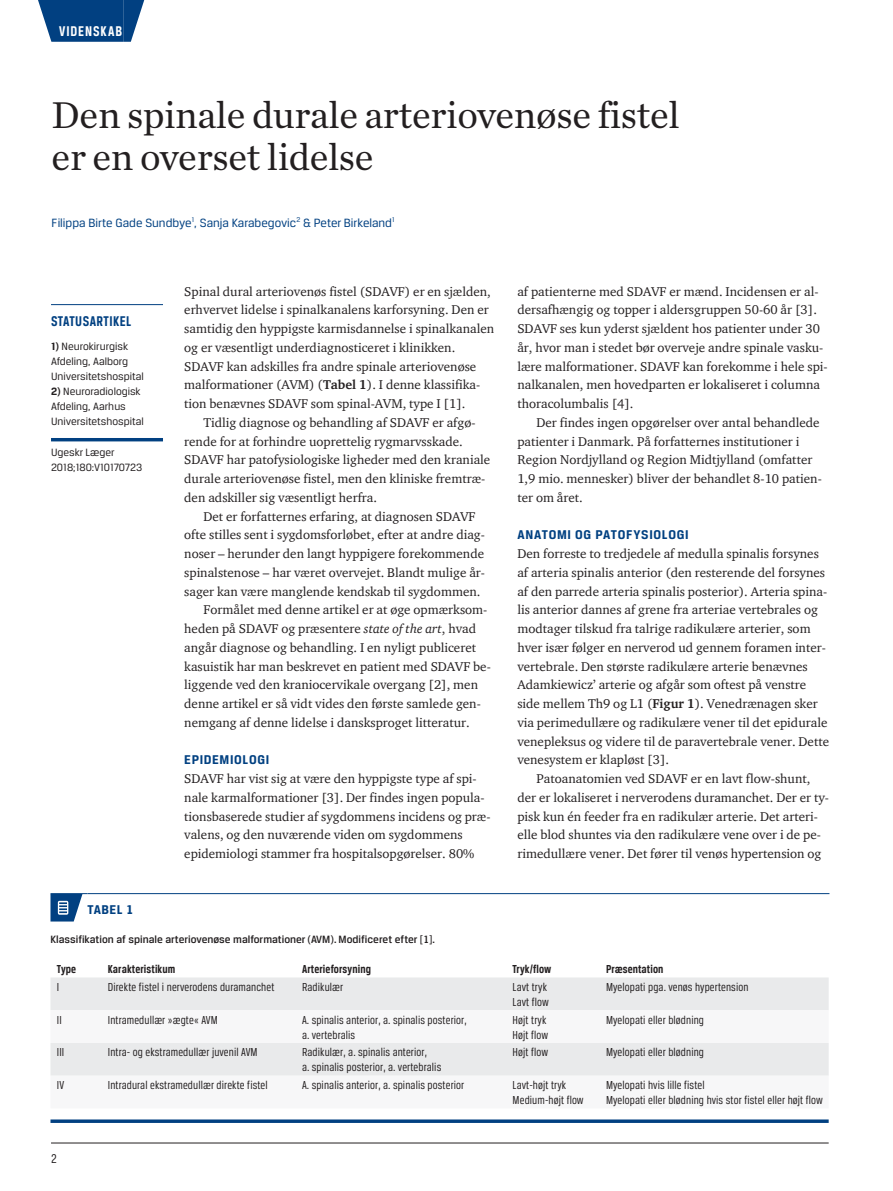
<style>
.page{position:relative;width:893px;height:1191px;background:#fff}
.page>*{position:absolute;margin:0;border:0;box-sizing:border-box;transform-origin:0 0}
.t1{font:39px/42px "Chronicle Text G1";letter-spacing:-.01em;color:#231f20}
.t2{font:700 15px "Breuer Condensed";letter-spacing:.03em;color:#014081}
.t3{font:700 15px "Breuer Condensed";letter-spacing:.065em;color:#fff}
.t4{font:700 13.5px "Breuer Text";letter-spacing:.05em;color:#014081}
.t5{font:13.5px "Breuer Condensed";color:#231f20}
.t6{font:13.05px/18.8px "ITC Charter Com";color:#231f20}
.t7{font:12.75px "Breuer Text";color:#014081}
.t8{font:12.3px/15px "Breuer Condensed";letter-spacing:.01em;color:#231f20}
.t9{font:700 12.3px "Breuer Condensed";letter-spacing:.01em;color:#231f20}
.t10{font:11.25px/15px "Breuer Text";color:#231f20}
.t11{font:500 11.25px "Breuer Text";color:#231f20}
.s1{font-weight:700}
.s2{font-style:italic}
</style>
<div class="page">
<hr style="left:51px;top:1142px;width:778px;height:1px;background:#231f20">
<div style="left:59px;top:0;width:64px;height:42px;background:#014081"></div>
<svg style="left:38px;top:0;width:21px;height:42px"></svg>
<svg style="left:123px;top:0;width:21px;height:42px"></svg>
<hr style="left:51px;top:304px;width:112px;height:1px;background:#014081">
<hr style="left:51px;top:438px;width:112px;height:3px;background:#014081">
<hr style="left:50px;top:893px;width:37px;height:1px;background:#014081">
<hr style="left:87px;top:893px;width:742px;height:1px;background:#014081">
<svg style="left:50px;top:894px;width:32px;height:27px"></svg>
<div style="left:50px;top:977px;width:779px;height:33px;background:#e9eaeb"></div>
<div style="left:50px;top:1043px;width:779px;height:33px;background:#e9eaeb"></div>
<svg style="left:50px;top:1119px;width:779px;height:4px"></svg>
<p class="t3" style="left:59px;top:23px;width:65px">Videnskab</p>
<h1 class="t1" style="left:52px;top:92px;width:630px">Den spinale durale arteriovenøse fistel er en overset lidelse</h1>
<p class="t7" style="left:52px;top:215px;width:344px">Filippa Birte Gade Sundbye<sup>1</sup>, Sanja Karabegovic<sup>2</sup> &amp; Peter Birkeland<sup>1</sup></p>
<p class="t2" style="left:51px;top:313px;width:82px">STATUSARTIKEL</p>
<p class="t10" style="left:51px;top:339px;width:94px"><span class="s1">1)</span> Neurokirurgisk<br>Afdeling, Aalborg<br>Universitetshospital</p>
<p class="t10" style="left:51px;top:384px;width:94px"><span class="s1">2)</span> Neuroradiologisk<br>Afdeling, Aarhus<br>Universitetshospital</p>
<p class="t10" style="left:51px;top:445px;width:93px">Ugeskr Læger<br>2018;180:V10170723</p>
<p class="t6" style="left:184px;top:281px;width:311px">Spinal dural arteriovenøs fistel (SDAVF) er en sjælden, erhvervet lidelse i spinalkanalens karforsyning. Den er samtidig den hyppigste karmisdannelse i spinalkanalen og er væsentligt underdiagnosticeret i klinikken.<br>SDAVF kan adskilles fra andre spinale arteriovenøse malformationer (AVM) (<span class="s1">Tabel 1</span>). I denne klassifika&shy;tion benævnes SDAVF som spinal-AVM, type I [1].</p>
<p class="t6" style="left:184px;top:413px;width:308px;text-indent:19px">Tidlig diagnose og behandling af SDAVF er afgø&shy;rende for at forhindre uoprettelig rygmarvsskade.<br>SDAVF har patofysiologiske ligheder med den kraniale durale arteriovenøse fistel, men den kliniske fremtræ&shy;den adskiller sig væsentligt herfra.</p>
<p class="t6" style="left:203px;top:506px;width:274px">Det er forfatternes erfaring, at diagnosen SDAVF</p>
<p class="t6" style="left:184px;top:525px;width:302px">ofte stilles sent i sygdomsforløbet, efter at andre diag-</p>
<p class="t6" style="left:184px;top:544px;width:301px">noser – herunder den langt hyppigere forekommende</p>
<p class="t6" style="left:184px;top:563px;width:302px">spinalstenose – har været overvejet. Blandt mulige år-</p>
<p class="t6" style="left:184px;top:581px;width:298px">sager kan være manglende kendskab til sygdommen.</p>
<p class="t6" style="left:203px;top:600px;width:286px">Formålet med denne artikel er at øge opmærksom-</p>
<p class="t6" style="left:184px;top:619px;width:293px">heden på SDAVF og præsentere <span class="s2">state of the art</span>, hvad</p>
<p class="t6" style="left:184px;top:638px;width:293px">angår diagnose og behandling. I en nyligt publiceret</p>
<p class="t6" style="left:184px;top:656px;width:308px">kasuistik har man beskrevet en patient med SDAVF be-</p>
<p class="t6" style="left:184px;top:675px;width:295px">liggende ved den kraniocervikale overgang [2], men</p>
<p class="t6" style="left:184px;top:694px;width:298px">denne artikel er så vidt vides den første samlede gen-</p>
<p class="t6" style="left:184px;top:713px;width:287px">nemgang af denne lidelse i dansksproget litteratur.</p>
<p class="t4" style="left:184px;top:752px;width:87px">EPIDEMIOLOGI</p>
<p class="t6" style="left:184px;top:769px;width:308px">SDAVF har vist sig at være den hyppigste type af spi&shy;nale karmalformationer [3]. Der findes ingen popula&shy;tionsbaserede studier af sygdommens incidens og præ&shy;valens, og den nuværende viden om sygdommens epidemiologi stammer fra hospitalsopgørelser. 80%</p>
<p class="t6" style="left:517px;top:281px;width:312px">af patienterne med SDAVF er mænd. Incidensen er al&shy;dersafhængig og topper i aldersgruppen 50-60 år [3].<br>SDAVF ses kun yderst sjældent hos patienter under 30 år, hvor man i stedet bør overveje andre spinale vasku&shy;lære malformationer. SDAVF kan forekomme i hele spi&shy;nalkanalen, men hovedparten er lokaliseret i columna thoracolumbalis [4].</p>
<p class="t6" style="left:517px;top:413px;width:306px;text-indent:19px">Der findes ingen opgørelser over antal behandlede patienter i Danmark. På forfatternes institutioner i Region Nordjylland og Region Midtjylland (omfatter 1,9 mio. mennesker) bliver der behandlet 8-10 patien&shy;ter om året.</p>
<p class="t4" style="left:517px;top:527px;width:173px">ANATOMI OG PATOFYSIOLOGI</p>
<p class="t6" style="left:517px;top:544px;width:313px">Den forreste to tredjedele af medulla spinalis forsynes af arteria spinalis anterior (den resterende del forsynes af den parrede arteria spinalis posterior). Arteria spina&shy;lis anterior dannes af grene fra arteriae vertebrales og modtager tilskud fra talrige radikulære arterier, som hver især følger en nerverod ud gennem foramen inter&shy;vertebrale. Den største radikulære arterie benævnes Adamkiewicz’ arterie og afgår som oftest på venstre side mellem Th9 og L1 (<span class="s1">Figur 1</span>). Venedrænagen sker via perimedullære og radikulære vener til det epidurale venepleksus og videre til de paravertebrale vener. Dette venesystem er klapløst [3].</p>
<p class="t6" style="left:517px;top:769px;width:313px;text-indent:19px">Patoanatomien ved SDAVF er en lavt flow-shunt, der er lokaliseret i nerverodens duramanchet. Der er ty&shy;pisk kun én feeder fra en radikulær arterie. Det arteri&shy;elle blod shuntes via den radikulære vene over i de pe&shy;rimedullære vener. Det fører til venøs hypertension og</p>
<p class="t4" style="left:87px;top:902px;width:48px">Tabel 1</p>
<p class="t11" style="left:50px;top:932px;width:386px">Klassifikation af spinale arteriovenøse malformationer (AVM). Modificeret efter [1].</p>
<p class="t9" style="left:57px;top:962px;width:21px">Type</p>
<p class="t9" style="left:108px;top:962px;width:69px">Karakteristikum</p>
<p class="t9" style="left:302px;top:962px;width:70px">Arterieforsyning</p>
<p class="t9" style="left:513px;top:962px;width:40px">Tryk/flow</p>
<p class="t9" style="left:606px;top:962px;width:59px">Præsentation</p>
<p class="t8" style="left:57px;top:979px;width:4px">I</p>
<p class="t8" style="left:108px;top:979px;width:168px">Direkte fistel i nerverodens duramanchet</p>
<p class="t8" style="left:302px;top:979px;width:43px">Radikulær</p>
<p class="t8" style="left:513px;top:979px;width:38px">Lavt tryk<br>Lavt flow</p>
<p class="t8" style="left:606px;top:979px;width:144px">Myelopati pga. venøs hypertension</p>
<p class="t8" style="left:57px;top:1012px;width:6px">II</p>
<p class="t8" style="left:108px;top:1012px;width:111px">Intramedullær »ægte« AVM</p>
<p class="t8" style="left:302px;top:1012px;width:166px">A. spinalis anterior, a. spinalis posterior, a. vertebralis</p>
<p class="t8" style="left:513px;top:1012px;width:37px">Højt tryk<br>Højt flow</p>
<p class="t8" style="left:606px;top:1012px;width:100px">Myelopati eller blødning</p>
<p class="t8" style="left:57px;top:1044px;width:9px">III</p>
<p class="t8" style="left:108px;top:1044px;width:151px">Intra- og ekstramedullær juvenil AVM</p>
<p class="t8" style="left:302px;top:1044px;width:141px">Radikulær, a. spinalis anterior,<br>a. spinalis posterior, a. vertebralis</p>
<p class="t8" style="left:513px;top:1044px;width:37px">Højt flow</p>
<p class="t8" style="left:606px;top:1044px;width:100px">Myelopati eller blødning</p>
<p class="t8" style="left:57px;top:1077px;width:9px">IV</p>
<p class="t8" style="left:108px;top:1077px;width:161px">Intradural ekstramedullær direkte fistel</p>
<p class="t8" style="left:302px;top:1077px;width:164px">A. spinalis anterior, a. spinalis posterior</p>
<p class="t8" style="left:513px;top:1077px;width:73px">Lavt-højt tryk<br>Medium-højt flow</p>
<p class="t8" style="left:606px;top:1077px;width:218px">Myelopati hvis lille fistel<br>Myelopati eller blødning hvis stor fistel eller højt flow</p>
<p class="t5" style="left:51px;top:1150px;width:7px">2</p>
</div>
